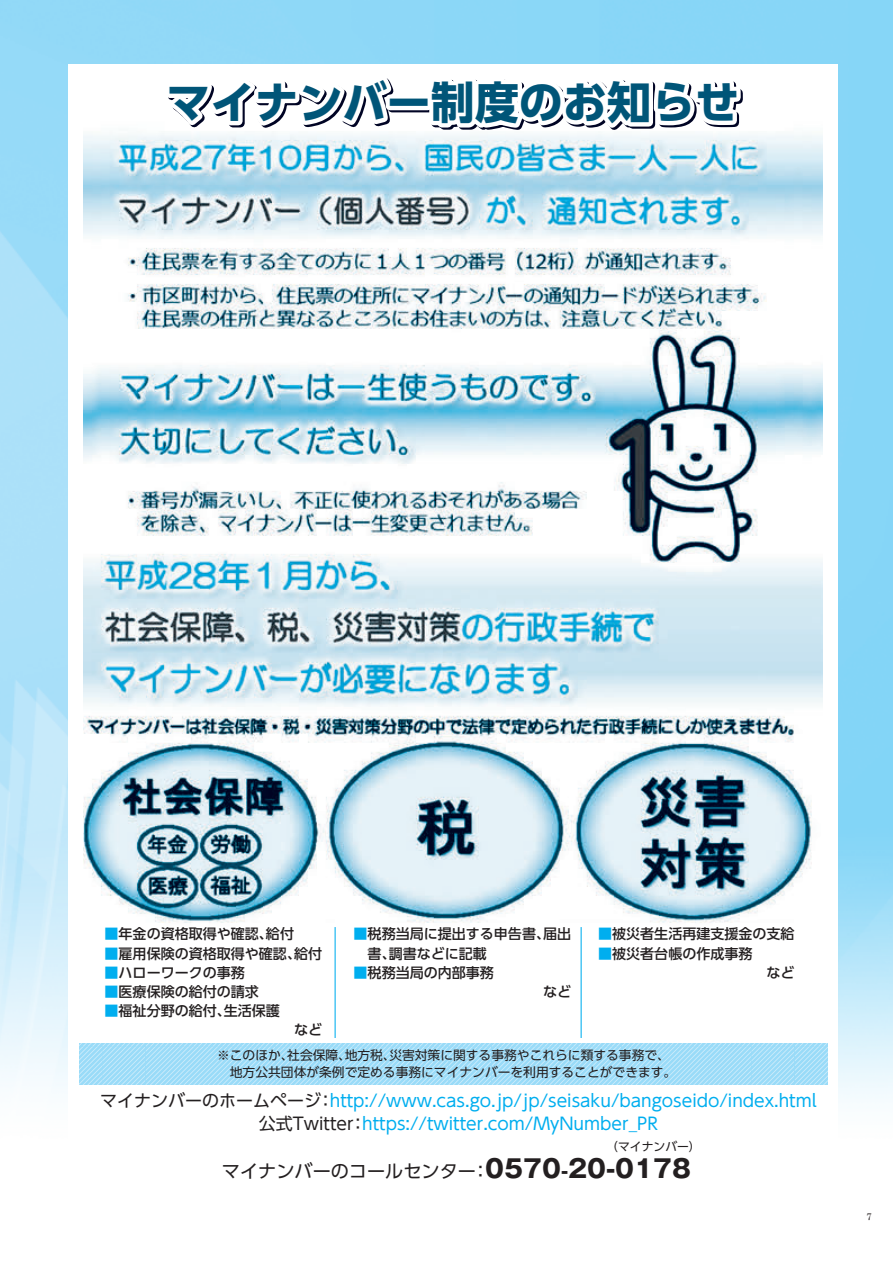
<style>
.page{position:relative;width:893px;height:1263px;background:#fff}
.page>*{position:absolute;margin:0;border:0;box-sizing:border-box;transform-origin:0 0}
.t1{font:700 44.1px "UD Shin Go Pro";color:#005578}
.t2{font:18.15px "UD Shin Go Pro";color:#231f20}
.t3{font:16.95px/23.5px "UD Shin Go Pro";color:#00aeef;text-align:center}
.t4{font:500 14.1px/19.2px "UD Shin Go Pro";color:#231f20}
.t5{font:12.75px/17px "UD Shin Go Pro";color:#231f20}
.t6{font:11.85px "UD Shin Go Pro";color:#231f20}
.t7{font:9.6px "Century";color:#231f20}
.s1{color:#00aeef}
.s2{color:#231f20}
.s3{font-family:"Gothic MB101 Pro";font-weight:700;font-size:24.9px}
.s4{font-family:"Gothic MB101 Pro";font-weight:700;font-size:19.35px}
</style>
<div class="page">
<img style="left:83px;top:112px;width:739px;height:839px">
<hr style="left:335px;top:927px;width:1px;height:111px;background:#00aeef">
<hr style="left:581px;top:927px;width:1px;height:111px;background:#00aeef">
<svg style="left:79px;top:1043px;width:748px;height:41px;background:#a5dff8"></svg>
<svg style="left:161px;top:78px;width:239px;height:57px"></svg>
<svg style="left:421px;top:79px;width:326px;height:60px"></svg>
<h1 class="t1" style="left:167px;top:66px;width:574px">マイナンバー制度のお知らせ</h1>
<p class="t4" style="left:105px;top:924px;width:191px"><span class="s1">■</span>年金の資格取得や確認、給付</p>
<p class="t4" style="left:105px;top:943px;width:219px"><span class="s1">■</span>雇用保険の資格取得や確認、給付</p>
<p class="t4" style="left:105px;top:962px;width:142px"><span class="s1">■</span>ハローワークの事務</p>
<p class="t4" style="left:105px;top:981px;width:156px"><span class="s1">■</span>医療保険の給付の請求</p>
<p class="t4" style="left:105px;top:1000px;width:177px"><span class="s1">■</span>福祉分野の給付、生活保護</p>
<p class="t4" style="left:294px;top:1020px;width:30px">など</p>
<p class="t4" style="left:368px;top:924px;width:205px;text-indent:-14px"><span class="s1">■</span>税務当局に提出する申告書、届出書、調書などに記載</p>
<p class="t4" style="left:354px;top:962px;width:142px"><span class="s1">■</span>税務当局の内部事務</p>
<p class="t4" style="left:543px;top:981px;width:30px">など</p>
<p class="t4" style="left:598px;top:924px;width:198px"><span class="s1">■</span>被災者生活再建支援金の支給</p>
<p class="t4" style="left:598px;top:943px;width:156px"><span class="s1">■</span>被災者台帳の作成事務</p>
<p class="t4" style="left:767px;top:962px;width:30px">など</p>
<p class="t5" style="left:217px;top:1046px;width:461px">※このほか、社会保障、地方税、災害対策に関する事務やこれらに類する事務で、　地方公共団体が条例で定める事務にマイナンバーを利用することができます。</p>
<p class="t3" style="left:100px;top:1088px;width:718px"><span class="s2">マイナンバーのホームページ：</span>http://www.cas.go.jp/jp/seisaku/bangoseido/index.html<span class="s2">公式Twitter：</span>https://twitter.com/MyNumber_PR</p>
<p class="t2" style="left:222px;top:1156px;width:471px">マイナンバーのコールセンター：<span class="s3">0570</span><span class="s4">-</span><span class="s3">20-0178</span></p>
<p class="t6" style="left:606px;top:1137px;width:96px">（マイナンバー）</p>
<p class="t7" style="left:866px;top:1208px;width:7px">7</p>
</div>
